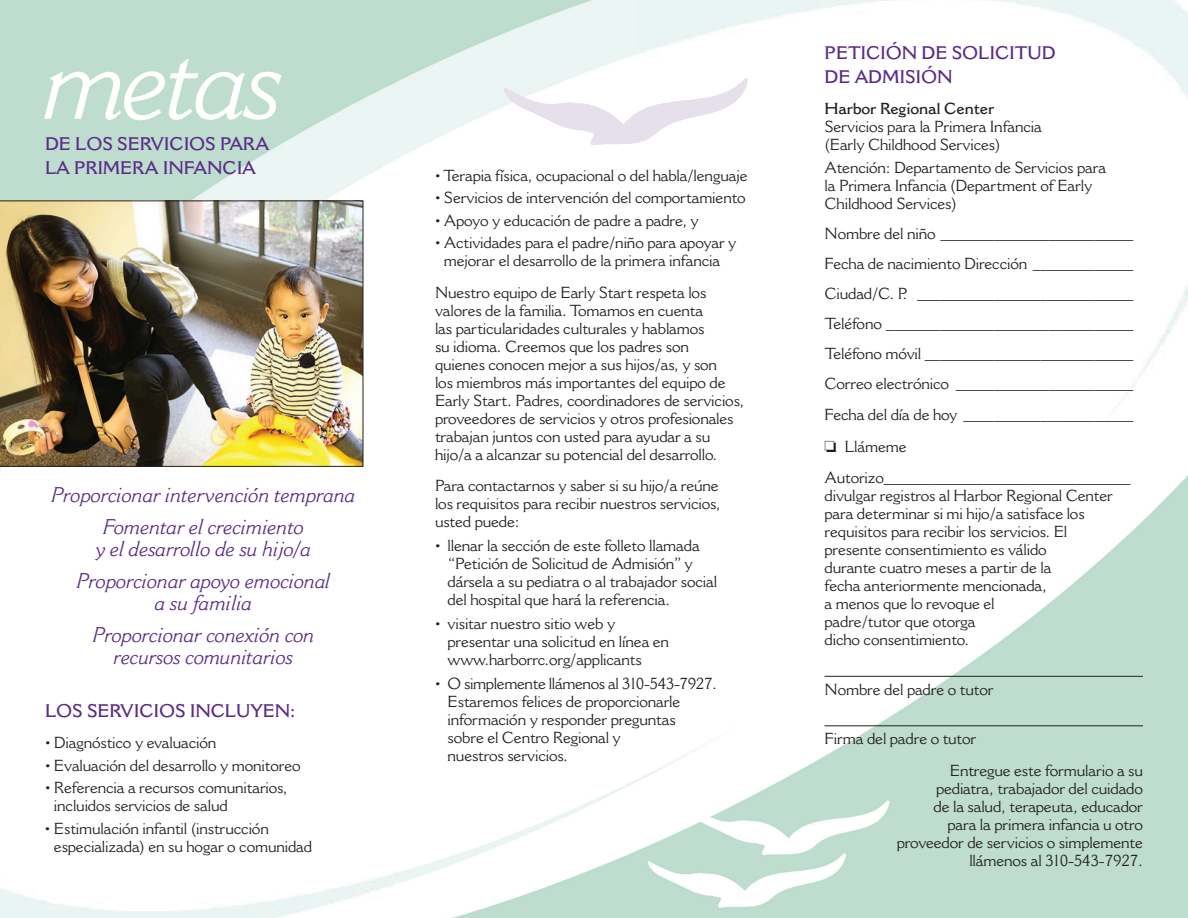
<style>
.page{position:relative;width:1188px;height:918px;background:#fff}
.page>*{position:absolute;margin:0;border:0;box-sizing:border-box;transform-origin:0 0}
.t1{font:italic 108px "Cantoria";letter-spacing:-.05em;color:#fff}
.t2{font:italic 21px/31.5px "Cantoria";letter-spacing:-.01em;color:#5b2c87;text-align:center}
.t3{font:600 18px/24px "Cantoria";letter-spacing:-.01em;color:#5b2c87}
.t4{font:15.75px/18px "Cantoria";letter-spacing:-.01em;color:#231f20}
.t5{font:600 15.75px "Cantoria";letter-spacing:-.01em;color:#231f20}
</style>
<div class="page">
<img style="left:0;top:0;width:635px;height:361px">
<img style="left:399px;top:474px;width:789px;height:444px">
<hr style="left:825px;top:676px;width:318px;height:1px;background:#231f20">
<hr style="left:825px;top:725px;width:318px;height:1px;background:#231f20">
<img style="left:0;top:201px;width:363px;height:266px">
<svg style="left:504px;top:78px;width:244px;height:67px"></svg>
<h1 class="t1" style="left:46px;top:16px;width:241px">metas</h1>
<p class="t3" style="left:45px;top:131px;width:226px">DE LOS SERVICIOS PARA<br>LA PRIMERA INFANCIA</p>
<h2 class="t2" style="left:52px;top:479px;width:306px">Proporcionar intervención temprana<br>Fomentar el crecimiento</h2>
<h2 class="t2" style="left:77px;top:533px;width:255px">y el desarrollo de su hijo/a<br>Proporcionar apoyo emocional</h2>
<h2 class="t2" style="left:93px;top:587px;width:223px">a su familia<br>Proporcionar conexión con</h2>
<h2 class="t2" style="left:114px;top:641px;width:181px">recursos comunitarios</h2>
<p class="t3" style="left:45px;top:698px;width:253px">LOS SERVICIOS INCLUYEN:</p>
<p class="t4" style="left:45px;top:734px;width:173px">• Diagnóstico y evaluación</p>
<p class="t4" style="left:45px;top:756px;width:257px">• Evaluación del desarrollo y monitoreo</p>
<p class="t4" style="left:54px;top:779px;width:235px;text-indent:-9px">• Referencia a recursos comunitarios, incluidos servicios de salud</p>
<p class="t4" style="left:54px;top:819px;width:260px;text-indent:-9px">• Estimulación infantil (instrucción especializada) en su hogar o comunidad</p>
<p class="t4" style="left:435px;top:166px;width:314px">• Terapia física, ocupacional o del habla/lenguaje</p>
<p class="t4" style="left:435px;top:189px;width:312px">• Servicios de intervención del comportamiento</p>
<p class="t4" style="left:435px;top:211px;width:265px">• Apoyo y educación de padre a padre, y</p>
<p class="t4" style="left:435px;top:234px;width:303px;text-align:center">• Actividades para el padre/niño para apoyar y mejorar el desarrollo de la primera infancia</p>
<p class="t4" style="left:435px;top:283px;width:311px">Nuestro equipo de Early Start respeta los valores de la familia. Tomamos en cuenta<br>las particularidades culturales y hablamos<br>su idioma. Creemos que los padres son<br>quienes conocen mejor a sus hijos/as, y son<br>los miembros más importantes del equipo de Early Start. Padres, coordinadores de servicios, proveedores de servicios y otros profesionales trabajan juntos con usted para ayudar a su hijo/a a alcanzar su potencial del desarrollo.</p>
<p class="t4" style="left:435px;top:477px;width:287px;text-align:justify">Para contactarnos y saber si su hijo/a reúne los requisitos para recibir nuestros servicios, usted puede:</p>
<p class="t4" style="left:448px;top:537px;width:271px;text-indent:-13px">• llenar la sección de este folleto llamada “Petición de Solicitud de Admisión” y dársela a su pediatra o al trabajador social del hospital que hará la referencia.</p>
<p class="t4" style="left:448px;top:615px;width:223px;text-indent:-13px">• visitar nuestro sitio web y presentar una solicitud en línea en www.harborrc.org/applicants</p>
<p class="t4" style="left:448px;top:675px;width:271px;text-indent:-13px">• O simplemente llámenos al 310-543-7927.<br>Estaremos felices de proporcionarle información y responder preguntas<br>sobre el Centro Regional y<br>nuestros servicios.</p>
<p class="t3" style="left:825px;top:40px;width:233px">PETICIÓN DE SOLICITUD<br>DE ADMISIÓN</p>
<p class="t5" style="left:825px;top:99px;width:171px">Harbor Regional Center</p>
<p class="t4" style="left:825px;top:118px;width:219px">Servicios para la Primera Infancia (Early Childhood Services)</p>
<p class="t4" style="left:825px;top:158px;width:283px">Atención: Departamento de Servicios para la Primera Infancia (Department of Early<br>Childhood Services)</p>
<p class="t4" style="left:825px;top:218px;width:310px;line-height:30px;text-align:justify">Nombre del niño _________________________ Fecha de nacimiento Dirección _____________ Ciudad/C. P. ____________________________ Teléfono ________________________________ Teléfono móvil ___________________________ Correo electrónico _______________________</p>
<p class="t4" style="left:825px;top:399px;width:310px;line-height:31.5px">Fecha del día de hoy ______________________ ❏ Llámeme<br>Autorizo________________________________</p>
<p class="t4" style="left:825px;top:487px;width:290px">divulgar registros al Harbor Regional Center para determinar si mi hijo/a satisface los requisitos para recibir los servicios. El presente consentimiento es válido<br>durante cuatro meses a partir de la<br>fecha anteriormente mencionada,<br>a menos que lo revoque el<br>padre/tutor que otorga<br>dicho consentimiento.</p>
<p class="t4" style="left:825px;top:680px;width:170px">Nombre del padre o tutor</p>
<p class="t4" style="left:950px;top:723px;width:195px;line-height:31.5px;text-indent:-125px">Firma del padre o tutor<br>Entregue este formulario a su</p>
<p class="t4" style="left:897px;top:779px;width:248px;text-align:right">pediatra, trabajador del cuidado<br>de la salud, terapeuta, educador<br>para la primera infancia u otro proveedor de servicios o simplemente llámenos al 310-543-7927.</p>
</div>
